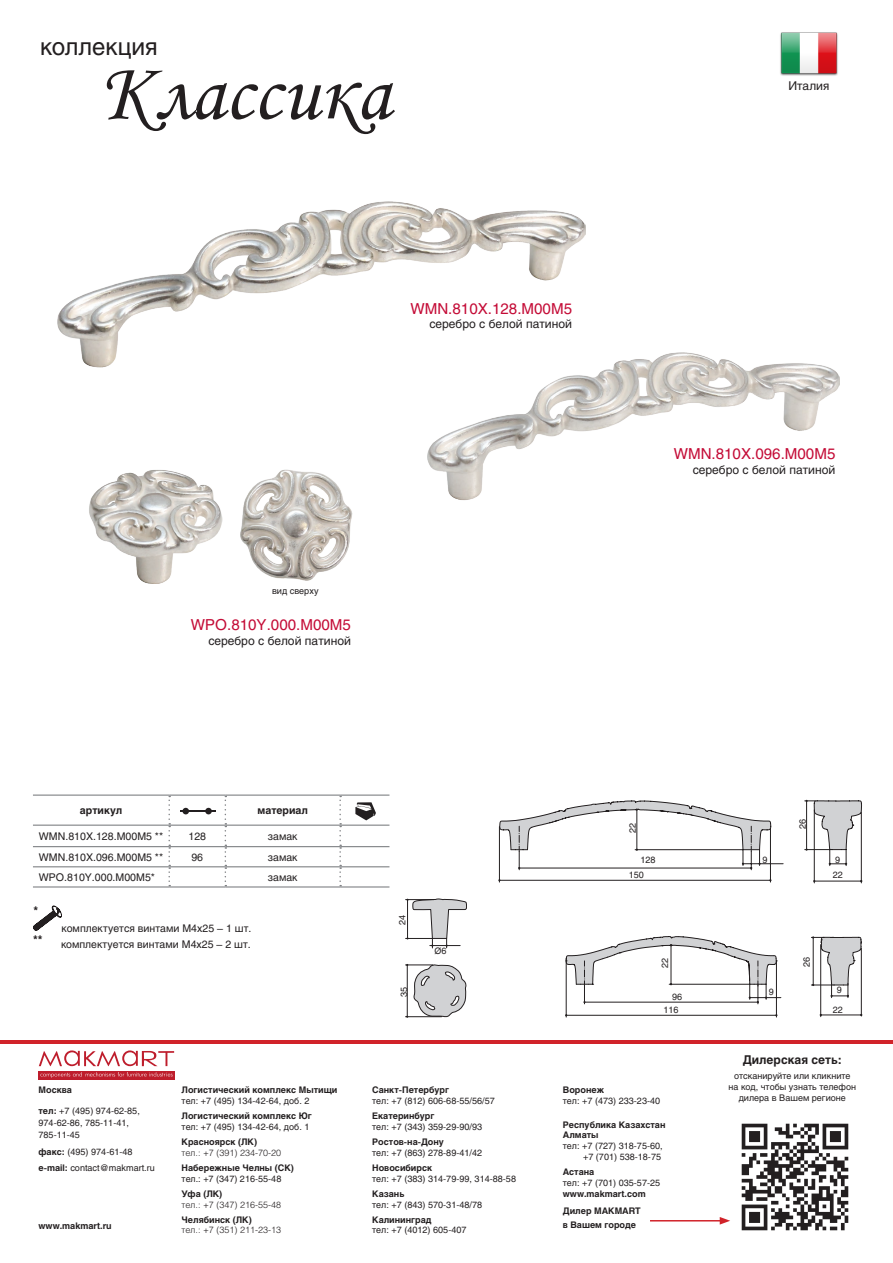
<style>
.page{position:relative;width:893px;height:1263px;background:#fff}
.page>*{position:absolute;margin:0;border:0;box-sizing:border-box;transform-origin:0 0}
.t1{font:24px "Helios";color:#231f20}
.t2{font:15px "Helios";color:#c40c37}
.t3{font:12px "Helios";color:#231f20}
.t4{font:700 12px "Helios";color:#231f20}
.t5{font:10.5px "Helios";color:#231f20}
.артикул_в_таблице{font:700 10.5px "Helios";color:#231f20}
.схемы{font:9px/10.8px "Helios";color:#231f20}
.t6{font:700 9px/10.8px "Helios";color:#231f20}
.t7{font:300 9px "Helios";color:#231f20}
.схемы-2{font:9px "Arial";color:#231f20}
.s1{font-family:"Helios"}
.s2{font-weight:700}
</style>
<div class="page">
<img style="left:741px;top:1123px;width:108px;height:108px">
<div style="left:39px;top:1071px;width:136px;height:8px;background:#be1d2c"></div>
<svg style="left:40px;top:1072px;width:133px;height:6px"></svg>
<svg style="left:39px;top:1050px;width:135px;height:16px"></svg>
<hr style="left:0;top:1040px;width:893px;height:3px;background:#d1232a">
<hr style="left:650px;top:1220px;width:72px;height:1px;background:#d1232a">
<svg style="left:720px;top:1217px;width:10px;height:7px"></svg>
<svg style="left:107px;top:70px;width:288px;height:64px"></svg>
<img style="left:427px;top:352px;width:412px;height:148px">
<img style="left:57px;top:201px;width:528px;height:167px">
<svg style="left:33px;top:906px;width:29px;height:25px"></svg>
<hr style="left:33px;top:794px;width:136px;height:2px;background:#808285">
<hr style="left:33px;top:824px;width:136px;height:2px;background:#808285">
<hr style="left:169px;top:794px;width:56px;height:2px;background:#808285">
<hr style="left:225px;top:794px;width:115px;height:2px;background:#808285">
<hr style="left:169px;top:824px;width:56px;height:2px;background:#808285">
<hr style="left:225px;top:824px;width:115px;height:2px;background:#808285">
<hr style="left:340px;top:794px;width:49px;height:2px;background:#808285">
<hr style="left:340px;top:824px;width:49px;height:2px;background:#808285">
<hr style="left:33px;top:866px;width:136px;height:1px;background:#808285">
<hr style="left:33px;top:886px;width:136px;height:1px;background:#808285">
<svg style="left:168px;top:796px;width:2px;height:90px"></svg>
<hr style="left:169px;top:866px;width:56px;height:1px;background:#808285">
<hr style="left:169px;top:886px;width:56px;height:1px;background:#808285">
<svg style="left:225px;top:796px;width:1px;height:90px"></svg>
<hr style="left:225px;top:866px;width:115px;height:1px;background:#808285">
<hr style="left:225px;top:886px;width:115px;height:1px;background:#808285">
<svg style="left:339px;top:796px;width:2px;height:90px"></svg>
<hr style="left:33px;top:846px;width:136px;height:1px;background:#808285">
<hr style="left:169px;top:846px;width:56px;height:1px;background:#808285">
<hr style="left:225px;top:846px;width:115px;height:1px;background:#808285">
<hr style="left:340px;top:846px;width:49px;height:1px;background:#808285">
<hr style="left:340px;top:866px;width:49px;height:1px;background:#808285">
<hr style="left:340px;top:886px;width:49px;height:1px;background:#808285">
<div style="left:205px;top:808px;width:7px;height:6px;background:#231f20;border-radius:50%"></div>
<div style="left:182px;top:808px;width:7px;height:6px;background:#231f20;border-radius:50%"></div>
<hr style="left:180px;top:810px;width:35px;height:2px;background:#231f20">
<svg style="left:355px;top:802px;width:21px;height:18px"></svg>
<img style="left:780px;top:32px;width:58px;height:44px">
<img style="left:241px;top:470px;width:112px;height:110px">
<img style="left:89px;top:470px;width:133px;height:114px">
<hr style="left:566px;top:958px;width:1px;height:59px;background:#231f20">
<hr style="left:776px;top:961px;width:1px;height:56px;background:#231f20">
<hr style="left:566px;top:1015px;width:210px;height:1px;background:#231f20">
<svg style="left:565px;top:936px;width:297px;height:68px"></svg>
<hr style="left:820px;top:944px;width:1px;height:73px;background:#231f20">
<hr style="left:861px;top:948px;width:1px;height:68px;background:#231f20">
<hr style="left:821px;top:1015px;width:40px;height:1px;background:#231f20">
<hr style="left:499px;top:827px;width:1px;height:55px;background:#231f20">
<hr style="left:770px;top:828px;width:1px;height:54px;background:#231f20">
<hr style="left:499px;top:880px;width:271px;height:1px;background:#231f20">
<svg style="left:499px;top:800px;width:363px;height:70px"></svg>
<hr style="left:814px;top:810px;width:1px;height:73px;background:#231f20">
<hr style="left:861px;top:812px;width:1px;height:71px;background:#231f20">
<hr style="left:814px;top:881px;width:47px;height:1px;background:#231f20">
<svg style="left:405px;top:899px;width:62px;height:119px"></svg>
<h1 class="t1" style="left:40px;top:32px;width:119px">коллекция</h1>
<p class="t3" style="left:788px;top:79px;width:42px">Италия</p>
<p class="t2" style="left:410px;top:299px;width:163px">WMN.810X.128.M00M5</p>
<p class="t3" style="left:429px;top:317px;width:144px">серебро с белой патиной</p>
<p class="схемы" style="left:272px;top:585px;width:48px">вид сверху</p>
<p class="t2" style="left:191px;top:616px;width:161px">WPO.810Y.000.M00M5</p>
<p class="t3" style="left:208px;top:633px;width:144px">серебро с белой патиной</p>
<p class="t2" style="left:674px;top:445px;width:163px">WMN.810X.096.M00M5</p>
<p class="t3" style="left:693px;top:462px;width:144px">серебро с белой патиной</p>
<p class="артикул_в_таблице" style="left:80px;top:804px;width:44px">артикул</p>
<p class="артикул_в_таблице" style="left:258px;top:804px;width:52px">материал</p>
<p class="t5" style="left:39px;top:830px;width:126px">WMN.810X.128.M00M5 **</p>
<p class="t5" style="left:188px;top:830px;width:19px">128</p>
<p class="t5" style="left:268px;top:830px;width:31px">замак</p>
<p class="t5" style="left:39px;top:851px;width:126px">WMN.810X.096.M00M5 **</p>
<p class="t5" style="left:191px;top:851px;width:13px">96</p>
<p class="t5" style="left:268px;top:851px;width:31px">замак</p>
<p class="t5" style="left:39px;top:871px;width:118px">WPO.810Y.000.M00M5*</p>
<p class="t5" style="left:268px;top:871px;width:31px">замак</p>
<p class="t4" style="left:34px;top:904px;width:6px">*</p>
<p class="t4" style="left:33px;top:933px;width:11px">**</p>
<p class="t5" style="left:62px;top:922px;width:191px">комплектуется винтами М4х25 – 1 шт.</p>
<p class="t5" style="left:61px;top:938px;width:191px">комплектуется винтами М4х25 – 2 шт.</p>
<p class="схемы" style="left:397px;top:925px;width:12px;rotate:-90deg">24</p>
<p class="схемы" style="left:398px;top:997px;width:12px;rotate:-90deg">35</p>
<p class="схемы-2" style="left:434px;top:945px;width:14px">Ø<span class="s1">6</span></p>
<p class="t6" style="left:39px;top:1085px;width:35px">Москва</p>
<p class="схемы" style="left:39px;top:1105px;width:103px;line-height:12px"><span class="s2">тел:</span> +7 (495) 974-62-85,<br>974-62-86, 785-11-41,<br>785-11-45</p>
<p class="схемы" style="left:39px;top:1143px;width:118px;line-height:16.2px"><span class="s2">факс:</span> (495) 974-61-48 <span class="s2">e-mail:</span> contact@makmart.ru</p>
<p class="t6" style="left:39px;top:1221px;width:75px">www.makmart.ru</p>
<p class="t6" style="left:182px;top:1085px;width:157px">Логистический комплекс Мытищи</p>
<p class="схемы" style="left:182px;top:1095px;width:129px">тел: +7 (495) 134-42-64, доб. 2</p>
<p class="t6" style="left:182px;top:1110px;width:132px">Логистический комплекс Юг</p>
<p class="схемы" style="left:182px;top:1121px;width:129px">тел: +7 (495) 134-42-64, доб. 1</p>
<p class="t6" style="left:182px;top:1136px;width:77px">Красноярск (ЛК)</p>
<p class="t7" style="left:182px;top:1147px;width:101px">тел.: +7 (391) 234-70-20</p>
<p class="t6" style="left:182px;top:1162px;width:114px">Набережные Челны (CК)</p>
<p class="схемы" style="left:182px;top:1173px;width:101px">тел.: +7 (347) 216-55-48</p>
<p class="t6" style="left:182px;top:1188px;width:42px">Уфа (ЛК)</p>
<p class="t7" style="left:182px;top:1199px;width:101px">тел.: +7 (347) 216-55-48</p>
<p class="t6" style="left:182px;top:1214px;width:72px">Челябинск (ЛК)</p>
<p class="t7" style="left:182px;top:1225px;width:101px">тел.: +7 (351) 211-23-13</p>
<p class="t6" style="left:372px;top:1085px;width:78px">Санкт-Петербург</p>
<p class="схемы" style="left:372px;top:1095px;width:124px">тел: +7 (812) 606-68-55/56/57</p>
<p class="t6" style="left:372px;top:1110px;width:64px">Екатеринбург</p>
<p class="схемы" style="left:372px;top:1121px;width:111px">тел: +7 (343) 359-29-90/93</p>
<p class="t6" style="left:372px;top:1136px;width:73px">Ростов-на-Дону</p>
<p class="схемы" style="left:372px;top:1147px;width:111px">тел: +7 (863) 278-89-41/42</p>
<p class="t6" style="left:372px;top:1162px;width:61px">Новосибирск</p>
<p class="схемы" style="left:372px;top:1173px;width:145px">тел: +7 (383) 314-79-99, 314-88-58</p>
<p class="t6" style="left:372px;top:1188px;width:34px">Казань</p>
<p class="схемы" style="left:372px;top:1199px;width:111px">тел: +7 (843) 570-31-48/78</p>
<p class="t6" style="left:372px;top:1214px;width:61px">Калининград</p>
<p class="схемы" style="left:372px;top:1225px;width:96px">тел: +7 (4012) 605-407</p>
<p class="схемы" style="left:627px;top:833px;width:12px;rotate:-90deg">22</p>
<p class="схемы" style="left:797px;top:829px;width:12px;rotate:-90deg">26</p>
<p class="схемы" style="left:640px;top:855px;width:17px">128</p>
<p class="схемы" style="left:629px;top:869px;width:17px">150</p>
<p class="схемы" style="left:763px;top:854px;width:7px">9</p>
<p class="схемы" style="left:835px;top:854px;width:7px">9</p>
<p class="схемы" style="left:833px;top:869px;width:12px">22</p>
<p class="схемы" style="left:659px;top:968px;width:12px;rotate:-90deg">22</p>
<p class="схемы" style="left:801px;top:967px;width:12px;rotate:-90deg">26</p>
<p class="схемы" style="left:769px;top:986px;width:7px">9</p>
<p class="схемы" style="left:837px;top:984px;width:7px">9</p>
<p class="схемы" style="left:672px;top:991px;width:12px">96</p>
<p class="схемы" style="left:663px;top:1004px;width:17px">116</p>
<p class="схемы" style="left:833px;top:1004px;width:12px">22</p>
<p class="t6" style="left:563px;top:1085px;width:43px">Воронеж</p>
<p class="схемы" style="left:563px;top:1095px;width:99px">тел: +7 (473) 233-23-40</p>
<p class="t6" style="left:563px;top:1119px;width:104px">Республика Казахстан<br>Алматы</p>
<p class="схемы" style="left:563px;top:1140px;width:101px;text-align:right">тел: +7 (727) 318-75-60, +7 (701) 538-18-75</p>
<p class="t6" style="left:563px;top:1166px;width:33px">Астана</p>
<p class="схемы" style="left:563px;top:1177px;width:99px">тел: +7 (701) 035-57-25</p>
<p class="t6" style="left:563px;top:1185px;width:84px;line-height:17.7px">www.makmart.com<br>Дилер MAKMART</p>
<p class="t6" style="left:563px;top:1219px;width:75px">в Вашем городе</p>
<h3 class="t4" style="left:743px;top:1053px;width:101px">Дилерская сеть:</h3>
<p class="схемы" style="left:729px;top:1071px;width:129px;text-align:center">отсканируйте или кликните на код, чтобы узнать телефон дилера в Вашем регионе</p>
</div>
